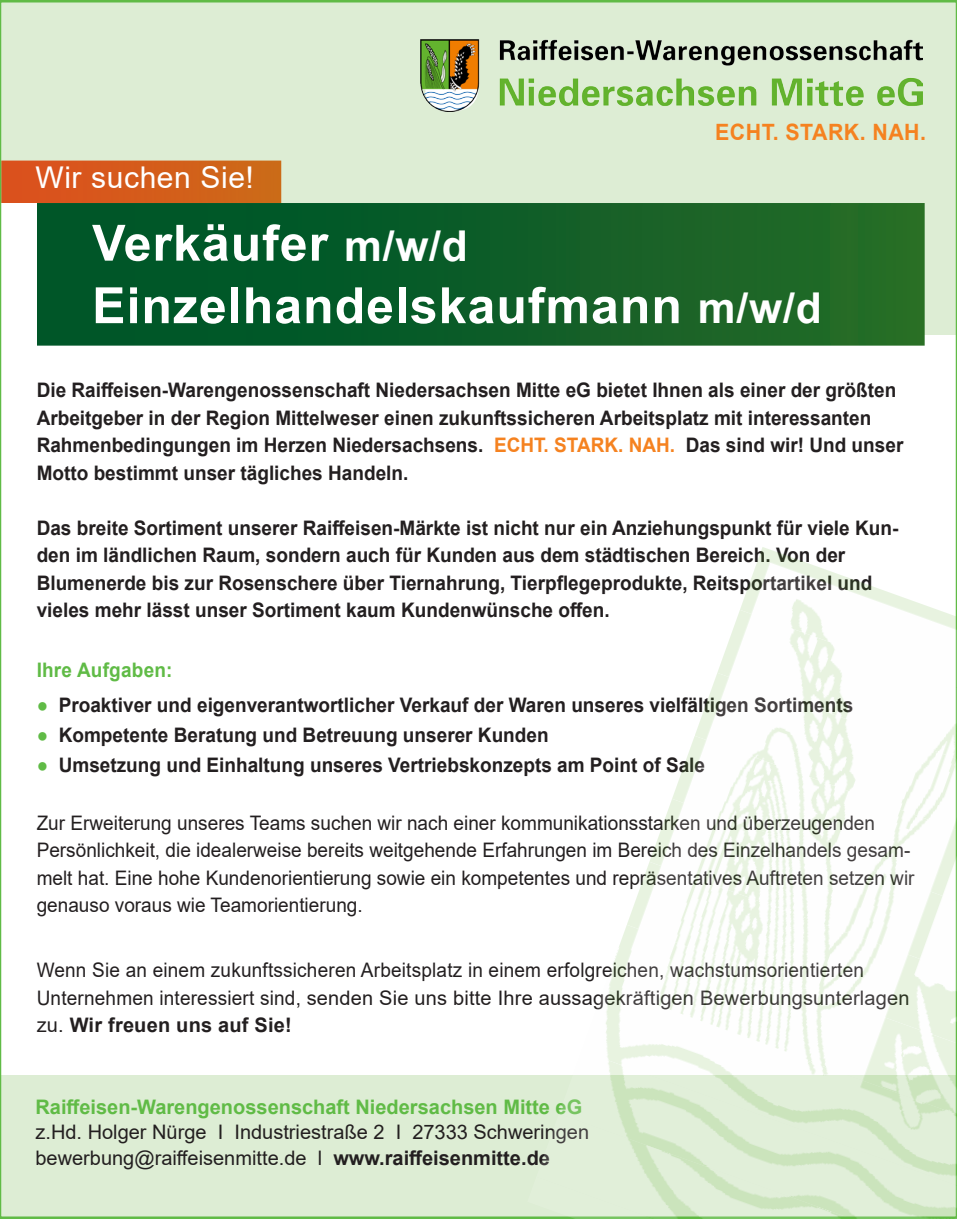
<style>
.page{position:relative;width:957px;height:1219px;background:#fff}
.page>*{position:absolute;margin:0;border:0;box-sizing:border-box;transform-origin:0 0}
.t1{font:700 50px "Arial";letter-spacing:.02em;color:#fff}
.t2{font:30px "Arial";letter-spacing:.02em;color:#fff}
.t3{font:700 22.5px "Arial";letter-spacing:.02em;color:#f58220;scale:.95 1}
.t4{font:700 20px/27.5px "Arial";color:#231f20;scale:.95 1}
.t5{font:20px/27.5px "Arial";color:#231f20;scale:.95 1}
.t6{font:20px "Arial";color:#231f20}
.t7{font:700 20px "Arial";color:#60bb46}
.t8{font:700 20px "Arial";color:#60bb46;scale:.95 1}
.s1{font-size:42.5px}
.s2{color:#f58220}
.s3{font-weight:400;color:#60bb46}
.s4{font-weight:700}
</style>
<div class="page">
<div style="left:1px;top:0;width:956px;height:335px;background:#ddedd4"></div>
<svg style="left:442px;top:111px;width:15px;height:1px"></svg>
<img style="left:421px;top:40px;width:502px;height:71px">
<div style="left:2px;top:162px;width:278px;height:40px;background:linear-gradient(to right,#dc4e1e,#cc6a18)"></div>
<div style="left:37px;top:204px;width:886px;height:140px;background:linear-gradient(to right,#005229,#266b26)"></div>
<div style="left:0;top:203px;width:36px;height:146px;background:#fff"></div>
<div style="left:0;top:1076px;width:957px;height:143px;background:#ddedd4"></div>
<img style="left:740px;top:547px;width:217px;height:63px">
<img style="left:717px;top:610px;width:240px;height:63px">
<img style="left:695px;top:673px;width:262px;height:63px">
<img style="left:672px;top:736px;width:285px;height:63px">
<img style="left:649px;top:799px;width:308px;height:63px">
<img style="left:627px;top:862px;width:330px;height:63px">
<img style="left:609px;top:925px;width:348px;height:63px">
<img style="left:606px;top:988px;width:351px;height:63px">
<img style="left:559px;top:1051px;width:398px;height:63px">
<img style="left:620px;top:1114px;width:337px;height:63px">
<img style="left:527px;top:1177px;width:430px;height:42px">
<p class="t3" style="left:715px;top:116px;width:223px">ECHT. STARK. NAH.</p>
<p class="t2" style="left:35px;top:157px;width:220px">Wir suchen Sie!</p>
<p class="t1" style="left:92px;top:208px;width:377px">Verkäufer <span class="s1">m/w/d</span></p>
<p class="t1" style="left:92px;top:270px;width:731px">Einzelhandelskaufmann <span class="s1">m/w/d</span></p>
<p class="t4" style="left:37px;top:377px;width:914px">Die Raiffeisen-Warengenossenschaft Niedersachsen Mitte eG bietet Ihnen als einer der größten Arbeitgeber in der Region Mittelweser einen zukunftssicheren Arbeitsplatz mit interessanten Rahmenbedingungen im Herzen Niedersachsens. <span class="s2">ECHT. STARK. NAH.</span> Das sind wir! Und unser Motto bestimmt unser tägliches Handeln.</p>
<p class="t4" style="left:37px;top:514px;width:908px">Das breite Sortiment unserer Raiffeisen-Märkte ist nicht nur ein Anziehungspunkt für viele Kun&shy;den im ländlichen Raum, sondern auch für Kunden aus dem städtischen Bereich. Von der</p>
<p class="t4" style="left:37px;top:569px;width:881px">Blumenerde bis zur Rosenschere über Tiernahrung, Tierpflegeprodukte, Reitsportartikel und vieles mehr lässt unser Sortiment kaum Kundenwünsche offen.</p>
<p class="t8" style="left:37px;top:656px;width:144px">Ihre Aufgaben:</p>
<p class="t4" style="left:37px;top:692px;width:861px"><span class="s3">●</span> Proaktiver und eigenverantwortlicher Verkauf der Waren unseres vielfältigen Sortiments</p>
<p class="t4" style="left:37px;top:722px;width:540px"><span class="s3">●</span> Kompetente Beratung und Betreuung unserer Kunden</p>
<p class="t4" style="left:37px;top:752px;width:705px"><span class="s3">●</span> Umsetzung und Einhaltung unseres Vertriebskonzepts am Point of Sale</p>
<p class="t5" style="left:37px;top:809px;width:925px">Zur Erweiterung unseres Teams suchen wir nach einer kommunikationsstarken und überzeugenden Persönlichkeit, die idealerweise bereits weitgehende Erfahrungen im Bereich des Einzelhandels gesam&shy;melt hat. Eine hohe Kundenorientierung sowie ein kompetentes und repräsentatives Auftreten setzen wir genauso voraus wie Teamorientierung.</p>
<p class="t5" style="left:37px;top:956px;width:872px">Wenn Sie an einem zukunftssicheren Arbeitsplatz in einem erfolgreichen, wachstumsorientierten</p>
<p class="t5" style="left:37px;top:984px;width:920px">Unternehmen interessiert sind, senden Sie uns bitte Ihre aussagekräftigen Bewerbungsunterlagen zu. <span class="s4">Wir freuen uns auf Sie!</span></p>
<p class="t7" style="left:35px;top:1093px;width:548px">Raiffeisen-Warengenossenschaft Niedersachsen Mitte eG</p>
<p class="t6" style="left:35px;top:1119px;width:555px">z.Hd. Holger Nürge I Industriestraße 2 I 27333 Schweringen</p>
<p class="t6" style="left:35px;top:1144px;width:516px">bewerbung@raiffeisenmitte.de l <span class="s4">www.raiffeisenmitte.de</span></p>
</div>
